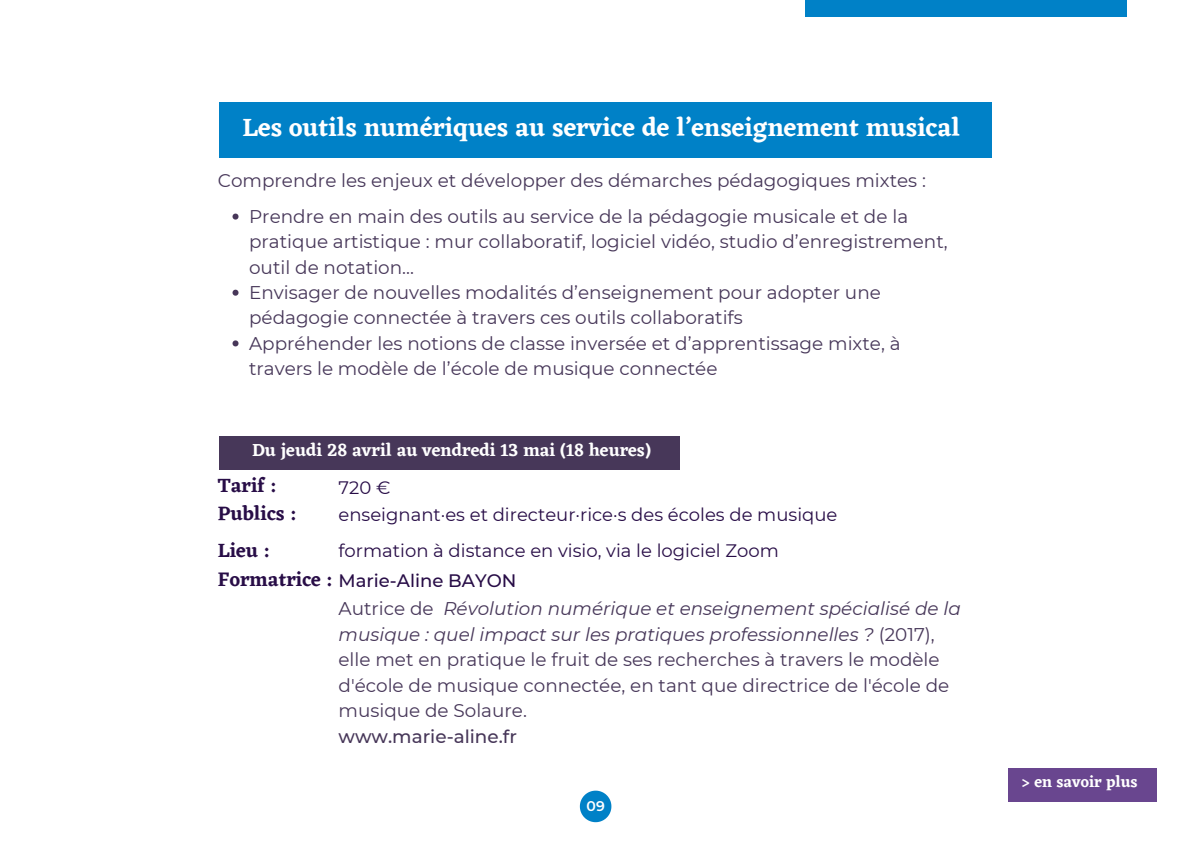
<style>
.page{position:relative;width:1191px;height:842px;background:#fff}
.page>*{position:absolute;margin:0;border:0;box-sizing:border-box;transform-origin:0 0}
.t1{font:600 26px "Eczar";color:#fff}
.t2{font:600 20px "Eczar";color:#280d47}
.t3{font:18.4px/25.4px "Montserrat";color:#473759}
.t4{font:500 18.4px "Montserrat";color:#473759}
.t5{font:18px/29.2px "Montserrat";color:#280d47}
.t6{font:600 18px "Eczar";color:#fff}
.t7{font:600 16px "Eczar";color:#fff}
.t8{font:600 14px "Montserrat";color:#fff}
.s1{font-family:"Eczar";font-weight:600;font-size:20px}
.s2{font-weight:500}
.s3{font-style:italic}
</style>
<div class="page">
<div style="left:219px;top:102px;width:773px;height:55px;background:#0081c7"></div>
<svg style="left:233px;top:213px;width:6px;height:6px"></svg>
<svg style="left:233px;top:290px;width:6px;height:6px"></svg>
<svg style="left:233px;top:340px;width:6px;height:6px"></svg>
<div style="left:805px;top:0;width:322px;height:16px;background:#0081c7"></div>
<div style="left:219px;top:436px;width:460px;height:33px;background:#473759"></div>
<svg style="left:580px;top:790px;width:31px;height:32px"></svg>
<div style="left:1008px;top:768px;width:149px;height:33px;background:#69468f"></div>
<h1 class="t1" style="left:243px;top:112px;width:719px">Les outils numériques au service de l’enseignement musical</h1>
<p class="t3" style="left:218px;top:167px;width:710px">Comprendre les enjeux et développer des démarches pédagogiques mixtes :</p>
<p class="t3" style="left:249px;top:203px;width:700px">Prendre en main des outils au service de la pédagogie musicale et de la pratique artistique : mur collaboratif, logiciel vidéo, studio d’enregistrement, outil de notation...<br>Envisager de nouvelles modalités d’enseignement pour adopter une pédagogie connectée à travers ces outils collaboratifs<br>Appréhender les notions de classe inversée et d’apprentissage mixte, à travers le modèle de l’école de musique connectée</p>
<p class="t6" style="left:252px;top:439px;width:400px">Du jeudi 28 avril au vendredi 13 mai (18 heures)</p>
<p class="t2" style="left:218px;top:473px;width:61px">Tarif :</p>
<p class="t5" style="left:339px;top:472px;width:53px">720 €</p>
<p class="t2" style="left:218px;top:501px;width:81px">Publics :</p>
<p class="t5" style="left:339px;top:499px;width:500px">enseignant·es et directeur·rice·s des écoles de musique</p>
<p class="t2" style="left:218px;top:538px;width:54px">Lieu :</p>
<p class="t5" style="left:218px;top:536px;width:563px;text-indent:121px">formation à distance en visio, via le logiciel Zoom<br><span class="s1">Formatrice :</span> <span class="s2">Marie-Aline BAYON</span></p>
<p class="t3" style="left:339px;top:595px;width:624px">Autrice de <span class="s3">Révolution numérique et enseignement spécialisé de la musique : quel impact sur les pratiques professionnelles ?</span> (2017), elle met en pratique le fruit de ses recherches à travers le modèle d'école de musique connectée, en tant que directrice de l'école de musique de Solaure.</p>
<p class="t4" style="left:339px;top:725px;width:180px">www.marie-aline.fr</p>
<p class="t8" style="left:587px;top:797px;width:20px">09</p>
<p class="t7" style="left:1021px;top:772px;width:118px">&gt; en savoir plus</p>
</div>
